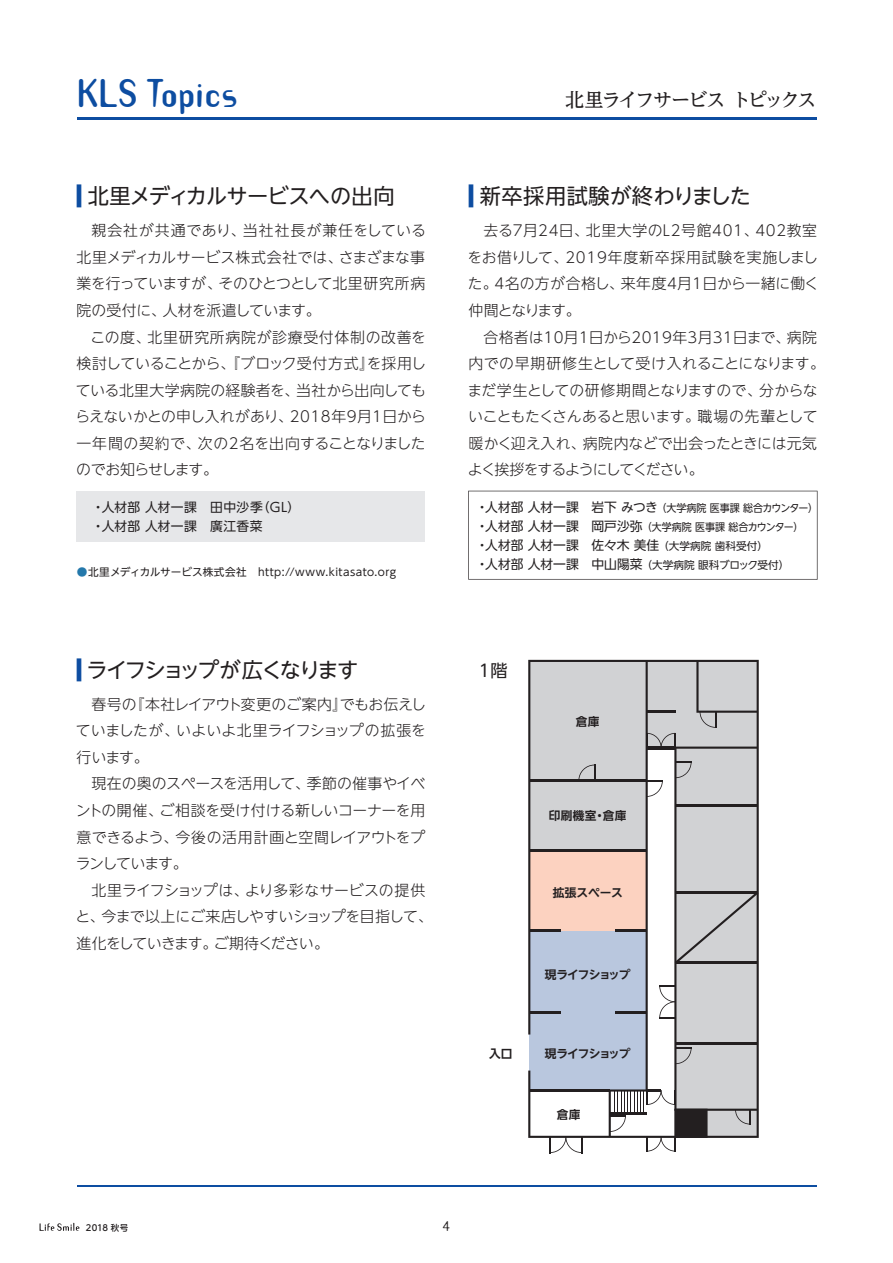
<style>
.page{position:relative;width:893px;height:1263px;background:#fff}
.page>*{position:absolute;margin:0;border:0;box-sizing:border-box;transform-origin:0 0}
.t1{font:700 35.1px "Template Gothic OT";letter-spacing:-.005em;color:#0d4da1}
.t2{font:21.3px "UD Shin Go NT Pr 6 N";letter-spacing:-.035em;color:#231f20}
.t3{font:21.3px "UD Shin Go NT Pr 6 N";letter-spacing:-.095em;color:#231f20}
.t4{font:21.3px "UD Shin Go NT Pr 6 N";letter-spacing:.025em;color:#231f20}
.t5{font:500 19.2px "UD Reimin Pr 6";letter-spacing:-.11em;color:#231f20}
.t6{font:16.95px "UD Shin Go NT Pr 6 N";color:#231f20}
.t7{font:300 14.85px/26.5px "UD Shin Go NT Pr 6 N";letter-spacing:-.01em;color:#231f20;text-align:justify}
.t8{font:300 14.85px/26.5px "UD Shin Go NT Pr 6 N";letter-spacing:.025em;color:#231f20}
.t9{font:300 14.85px/26.5px "UD Shin Go NT Pr 6 N";letter-spacing:-.035em;color:#231f20}
.t10{font:13.8px "Template Gothic OT";color:#231f20}
.t11{font:12.75px/19.2px "UD Shin Go NT Pr 6 N";letter-spacing:.03em;color:#231f20}
.t12{font:12.75px "UD Shin Go NT Pr 6 N";letter-spacing:.005em;color:#231f20}
.t13{font:700 11.7px "UD Shin Go NT Pr 6 N De";letter-spacing:-.025em;color:#231f20}
.t14{font:700 11.7px "UD Shin Go NT Pr 6 N De";letter-spacing:-.09em;color:#231f20}
.t15{font:10.65px/19.2px "UD Shin Go NT Pr 6 N";color:#231f20;scale:.94 1}
.t16{font:10.65px "UD Shin Go NT Pr 6 N";letter-spacing:.04em;color:#231f20}
.t17{font:10.65px "UD Shin Go NT Pr 6 N";color:#231f20}
.t18{font:500 8.55px "UD Shin M Go Pr 6";letter-spacing:.005em;color:#231f20}
.s1{font-size:26.55px;color:#0d4da1}
.s2{color:#2478ab}
.s3{font-size:12.75px}
.s4{font-size:10.65px}
</style>
<div class="page">
<svg style="left:40px;top:1223px;width:39px;height:8px"></svg>
<div style="left:77px;top:491px;width:348px;height:50px;background:#e6e7e9"></div>
<svg style="left:468px;top:491px;width:349px;height:89px"></svg>
<hr style="left:77px;top:117px;width:740px;height:3px;background:#0d4da1">
<svg style="left:528px;top:660px;width:231px;height:478px;background:#cbc9ce"></svg>
<hr style="left:529px;top:780px;width:118px;height:2px;background:#231f20">
<hr style="left:529px;top:1089px;width:81px;height:2px;background:#231f20">
<hr style="left:529px;top:930px;width:32px;height:2px;background:#231f20">
<hr style="left:529px;top:1012px;width:32px;height:2px;background:#231f20">
<hr style="left:529px;top:849px;width:118px;height:2px;background:#231f20">
<svg style="left:578px;top:764px;width:17px;height:16px"></svg>
<svg style="left:549px;top:1137px;width:33px;height:16px"></svg>
<svg style="left:609px;top:661px;width:149px;height:491px"></svg>
<hr style="left:77px;top:1186px;width:740px;height:1px;background:#0d4da1">
<h1 class="t1" style="left:77px;top:78px;width:162px">KLS Topics</h1>
<p class="t5" style="left:565px;top:84px;width:253px">北里ライフサービス トピックス</p>
<h2 class="t2" style="left:77px;top:179px;width:320px"><span class="s1">■</span> 北里メディカルサービスへの出向</h2>
<p class="t7" style="left:77px;top:217px;width:351px;text-indent:15px">親会社が共通であり、当社社長が兼任をしている北里メディカルサービス株式会社では、さまざまな事業を行っていますが、そのひとつとして北里研究所病院の受付に、人材を派遣しています。</p>
<p class="t7" style="left:75px;top:323px;width:352px;text-indent:15px">この度、北里研究所病院が診療受付体制の改善を検討していることから、『ブロック受付方式』を採用している北里大学病院の経験者を、当社から出向してもらえないかとの申し入れがあり、2018年9月1日から一年間の契約で、次の2名を出向することなりましたのでお知らせします。</p>
<p class="t11" style="left:92px;top:497px;width:210px">・人材部 人材一課　田中沙季（GL）・人材部 人材一課　廣江香菜</p>
<p class="t16" style="left:77px;top:563px;width:321px"><span class="s2">●</span>北里メディカルサービス株式会社　http://www.kitasato.org</p>
<h2 class="t3" style="left:77px;top:652px;width:283px"><span class="s1">■</span> ライフショップが広くなります</h2>
<p class="t7" style="left:76px;top:690px;width:352px;text-indent:15px">春号の『本社レイアウト変更のご案内』でもお伝えしていましたが、いよいよ北里ライフショップの拡張を行います。</p>
<p class="t7" style="left:76px;top:770px;width:351px;text-indent:16px">現在の奥のスペースを活用して、季節の催事やイベントの開催、ご相談を受け付ける新しいコーナーを用意できるよう、今後の活用計画と空間レイアウトをプランしています。</p>
<p class="t9" style="left:75px;top:876px;width:359px;text-indent:16px">北里ライフショップは、より多彩なサービスの提供と、今まで以上にご来店しやすいショップを目指して、進化をしていきます。ご期待ください。</p>
<h2 class="t4" style="left:468px;top:179px;width:284px"><span class="s1">■</span> 新卒採用試験が終わりました</h2>
<p class="t8" style="left:467px;top:217px;width:353px;text-indent:16px">去る7月24日、北里大学のL2号館401、402教室をお借りして、2019年度新卒採用試験を実施しました。4名の方が合格し、来年度4月1日から一緒に働く仲間となります。</p>
<p class="t7" style="left:467px;top:323px;width:359px;text-align:left;text-indent:16px">合格者は10月1日から2019年3月31日まで、病院内での早期研修生として受け入れることになります。まだ学生としての研修期間となりますので、分からないこともたくさんあると思います。職場の先輩として暖かく迎え入れ、病院内などで出会ったときには元気よく挨拶をするようにしてください。</p>
<p class="t15" style="left:476px;top:498px;width:366px"><span class="s3">・人材部 人材一課　岩下 みつき</span> （大学病院 医事課 総合カウンター）<span class="s3">・人材部 人材一課　岡戸沙弥</span> （大学病院 医事課 総合カウンター）</p>
<p class="t12" style="left:476px;top:535px;width:294px">・人材部 人材一課　佐々木 美佳 <span class="s4">（大学病院 歯科受付）</span></p>
<p class="t17" style="left:476px;top:557px;width:315px"><span class="s3">・人材部 人材一課　中山陽菜</span> （大学病院 眼科ブロック受付）</p>
<p class="t6" style="left:479px;top:656px;width:30px">1階</p>
<p class="t13" style="left:489px;top:1044px;width:25px">入口</p>
<p class="t13" style="left:576px;top:712px;width:25px">倉庫</p>
<p class="t13" style="left:549px;top:806px;width:79px">印刷機室・倉庫</p>
<p class="t13" style="left:553px;top:883px;width:71px">拡張スペース</p>
<p class="t14" style="left:545px;top:965px;width:87px">現ライフショップ</p>
<p class="t14" style="left:545px;top:1044px;width:87px">現ライフショップ</p>
<p class="t13" style="left:557px;top:1105px;width:25px">倉庫</p>
<p class="t18" style="left:86px;top:1220px;width:44px">2018 秋号</p>
<p class="t10" style="left:443px;top:1219px;width:9px">4</p>
</div>
